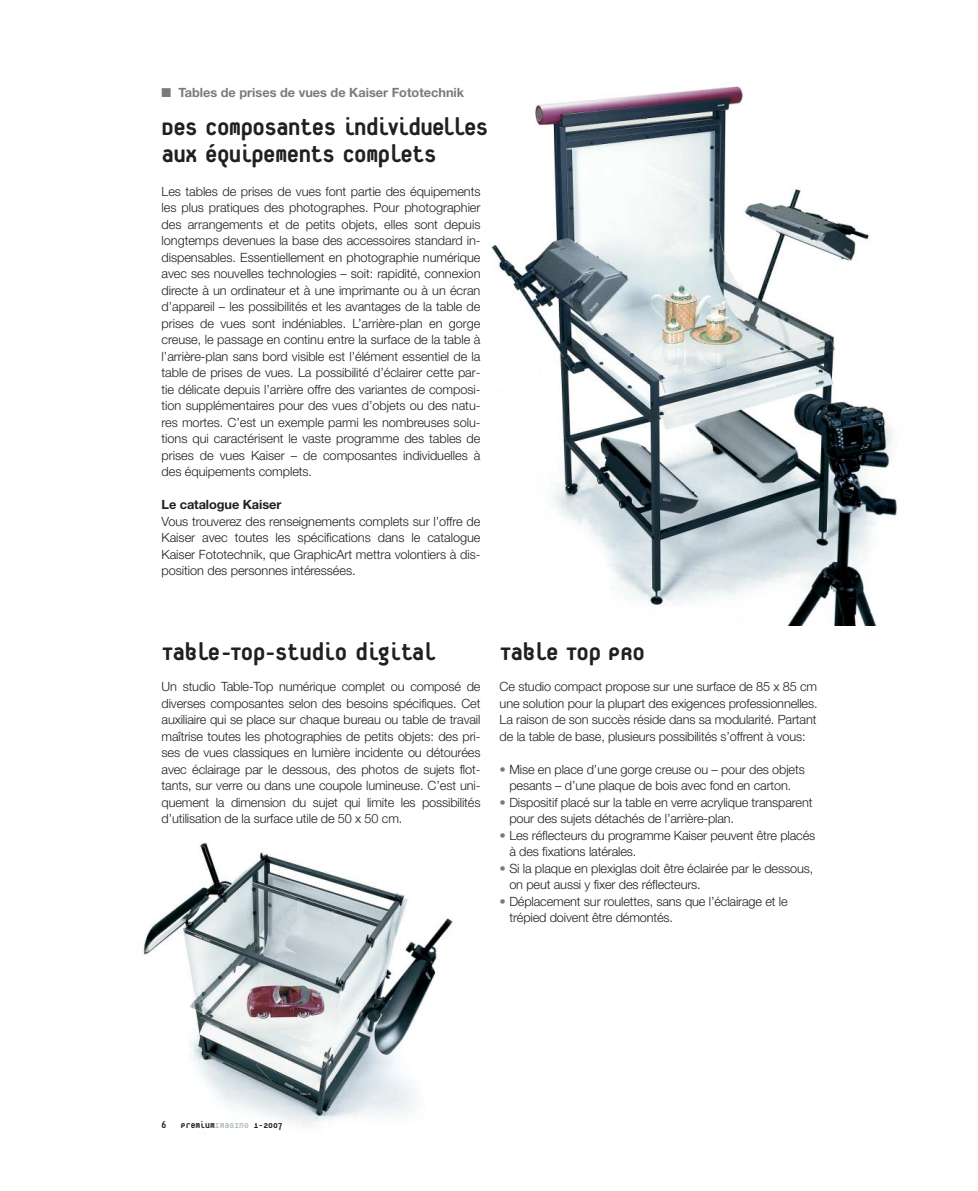
<style>
.page{position:relative;width:978px;height:1191px;background:#fff}
.page>*{position:absolute;margin:0;border:0;box-sizing:border-box;transform-origin:0 0}
.t1{font:800 27px/27px "Platelet";letter-spacing:-.025em;color:#231f20}
.t2{font:300 12.75px/16.5px "Helvetica Neue";letter-spacing:-.01em;color:#231f20;text-align:justify}
.t3{font:700 12.75px "Helvetica Neue";color:#767d78}
.t4{font:700 12.75px "Helvetica Neue";letter-spacing:-.005em;color:#231f20}
.t5{font:800 10.5px "Platelet";color:#231f20}
.s1{color:#767d78}
.s2{color:#b2bfb8}
</style>
<div class="page">
<img style="left:143px;top:843px;width:310px;height:282px">
<img style="left:489px;top:86px;width:409px;height:539px">
<p class="t3" style="left:162px;top:88px;width:304px">■ Tables de prises de vues de Kaiser Fototechnik</p>
<h1 class="t1" style="left:162px;top:115px;width:328px">Des composantes individuelles aux équipements complets</h1>
<p class="t2" style="left:162px;top:184px;width:320px">Les tables de prises de vues font partie des équipements les plus pratiques des photographes. Pour photographier des arrangements et de petits objets, elles sont depuis longtemps devenues la base des accessoires standard in&shy;dispensables. Essentiellement en photographie numérique avec ses nouvelles technologies – soit: rapidité, connexion directe à un ordinateur et à une imprimante ou à un écran d’appareil – les possibilités et les avantages de la table de prises de vues sont indéniables. L’arrière-plan en gorge creuse, le passage en continu entre la surface de la table à l’arrière-plan sans bord visible est l’élément essentiel de la table de prises de vues. La possibilité d’éclairer cette par&shy;tie délicate depuis l’arrière offre des variantes de composi&shy;tion supplémentaires pour des vues d’objets ou des natu&shy;res mortes. C’est un exemple parmi les nombreuses solu&shy;tions qui caractérisent le vaste programme des tables de prises de vues Kaiser – de composantes individuelles à des équipements complets.</p>
<p class="t4" style="left:162px;top:500px;width:121px">Le catalogue Kaiser</p>
<p class="t2" style="left:162px;top:514px;width:320px">Vous trouverez des renseignements complets sur l’offre de Kaiser avec toutes les spécifications dans le catalogue Kaiser Fototechnik, que GraphicArt mettra volontiers à dis&shy;position des personnes intéressées.</p>
<h1 class="t1" style="left:162px;top:640px;width:276px">Table-Top-Studio digital</h1>
<h1 class="t1" style="left:500px;top:640px;width:147px">Table Top PRO</h1>
<p class="t2" style="left:162px;top:679px;width:320px">Un studio Table-Top numérique complet ou composé de diverses composantes selon des besoins spécifiques. Cet auxiliaire qui se place sur chaque bureau ou table de travail maîtrise toutes les photographies de petits objets: des pri&shy;ses de vues classiques en lumière incidente ou détourées avec éclairage par le dessous, des photos de sujets flot&shy;tants, sur verre ou dans une coupole lumineuse. C’est uni&shy;quement la dimension du sujet qui limite les possibilités d’utilisation de la surface utile de 50 x 50 cm.</p>
<p class="t2" style="left:500px;top:679px;width:320px">Ce studio compact propose sur une surface de 85 x 85 cm une solution pour la plupart des exigences professionnelles.<br>La raison de son succès réside dans sa modularité. Partant de la table de base, plusieurs possibilités s’offrent à vous:</p>
<p class="t2" style="left:500px;top:762px;width:307px;text-align:center"><span class="s1">•</span> Mise en place d’une gorge creuse ou – pour des objets pesants – d’une plaque de bois avec fond en carton.</p>
<p class="t2" style="left:509px;top:795px;width:305px;text-indent:-10px"><span class="s1">•</span> Dispositif placé sur la table en verre acrylique transparent pour des sujets détachés de l’arrière-plan.</p>
<p class="t2" style="left:509px;top:828px;width:308px;text-indent:-10px"><span class="s1">•</span> Les réflecteurs du programme Kaiser peuvent être placés à des fixations latérales.</p>
<p class="t2" style="left:509px;top:861px;width:305px;text-indent:-10px"><span class="s1">•</span> Si la plaque en plexiglas doit être éclairée par le dessous, on peut aussi y fixer des réflecteurs.</p>
<p class="t2" style="left:509px;top:894px;width:280px;text-indent:-10px"><span class="s1">•</span> Déplacement sur roulettes, sans que l’éclairage et le trépied doivent être démontés.</p>
<p class="t5" style="left:162px;top:1120px;width:6px">6</p>
<p class="t5" style="left:181px;top:1120px;width:103px">Premium<span class="s2">ImaGInG</span> 1-2007</p>
</div>
